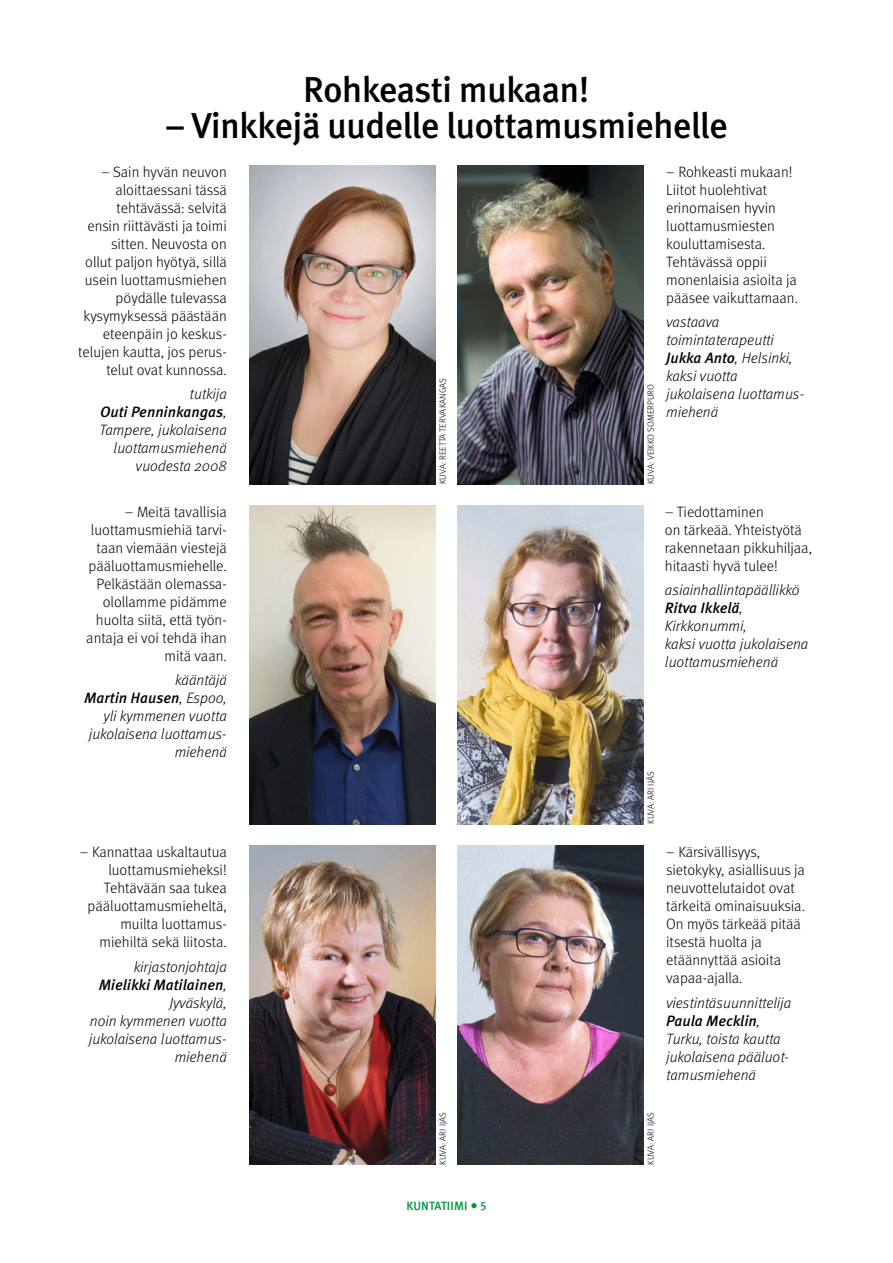
<style>
.page{position:relative;width:893px;height:1263px;background:#fff}
.page>*{position:absolute;margin:0;border:0;box-sizing:border-box;transform-origin:0 0}
.ots_met_2{font:500 36px "Meta OT";letter-spacing:-.025em;color:#000}
.leipis_met_10_12_EI{font:300 15px/18px "Meta OT";color:#000}
.leipis_met_10_12_EI-2{font:italic 300 15px/18px "Meta OT";color:#000}
.t1{font:500 12px "Meta OT";letter-spacing:.01em;color:#03953f}
.kuvaaja_6_8_EI_SIS{font:300 9px "Meta OT";letter-spacing:.01em;color:#000}
.s1{font-weight:500}
.s2{font-size:15px}
</style>
<div class="page">
<img style="left:249px;top:165px;width:187px;height:319px">
<img style="left:457px;top:165px;width:187px;height:319px">
<img style="left:249px;top:846px;width:187px;height:319px">
<img style="left:457px;top:846px;width:187px;height:319px">
<img style="left:249px;top:506px;width:187px;height:319px">
<img style="left:457px;top:506px;width:187px;height:319px">
<p class="ots_met_2" style="left:303px;top:67px;width:288px">Rohkeasti mukaan!</p>
<p class="ots_met_2" style="left:164px;top:103px;width:565px">– Vinkkejä uudelle luottamusmiehelle</p>
<p class="leipis_met_10_12_EI" style="left:78px;top:163px;width:150px;text-align:right">– Sain hyvän neuvon aloittaessani tässä tehtävässä: selvitä<br>ensin riittävästi ja toimi sitten. Neuvosta on<br>ollut paljon hyötyä, sillä usein luottamusmiehen pöydälle tulevassa kysymyksessä päästään eteenpäin jo keskus&shy;telujen kautta, jos perus&shy;telut ovat kunnossa.</p>
<p class="leipis_met_10_12_EI-2" style="left:99px;top:385px;width:129px;text-align:right">tutkija<br><span class="s1">Outi Penninkangas</span>,<br>Tampere, jukolaisena luottamusmiehenä vuodesta 2008</p>
<p class="leipis_met_10_12_EI" style="left:666px;top:163px;width:133px">– Rohkeasti mukaan!<br>Liitot huolehtivat erinomaisen hyvin luottamusmiesten kouluttamisesta.<br>Tehtävässä oppii monenlaisia asioita ja pääsee vaikuttamaan.</p>
<p class="leipis_met_10_12_EI-2" style="left:666px;top:313px;width:140px">vastaava toimintaterapeutti<br><span class="s1">Jukka Anto</span>, Helsinki, kaksi vuotta jukolaisena luottamus&shy;miehenä</p>
<p class="kuvaaja_6_8_EI_SIS" style="left:437px;top:484px;width:108px;rotate:-90deg">KUVA: REETTA TERVAKANGAS</p>
<p class="kuvaaja_6_8_EI_SIS" style="left:645px;top:484px;width:102px;rotate:-90deg">KUVA: VEIKKO SOMERPURO</p>
<p class="leipis_met_10_12_EI" style="left:86px;top:503px;width:142px;text-align:right">– Meitä tavallisia luottamusmiehiä tarvi&shy;taan viemään viestejä pääluottamusmiehelle.<br>Pelkästään olemassa&shy;olollamme pidämme huolta siitä, että työn&shy;antaja ei voi tehdä ihan mitä vaan.</p>
<p class="leipis_met_10_12_EI-2" style="left:84px;top:671px;width:144px;text-align:right">kääntäjä<br><span class="s1">Martin Hausen</span>, Espoo, yli kymmenen vuotta jukolaisena luottamus&shy;miehenä</p>
<p class="leipis_met_10_12_EI" style="left:80px;top:843px;width:148px;text-align:right">– Kannattaa uskaltautua luottamusmieheksi!<br>Tehtävään saa tukea pääluottamusmieheltä, muilta luottamus&shy;miehiltä sekä liitosta.</p>
<p class="leipis_met_10_12_EI-2" style="left:89px;top:958px;width:140px;text-align:right">kirjastonjohtaja<br><span class="s1">Mielikki Matilainen</span>,<br>Jyväskylä,<br>noin kymmenen vuotta jukolaisena luottamus&shy;miehenä</p>
<p class="leipis_met_10_12_EI" style="left:665px;top:503px;width:149px">– Tiedottaminen<br>on tärkeää. Yhteistyötä rakennetaan pikkuhiljaa, hitaasti hyvä tulee!</p>
<p class="leipis_met_10_12_EI-2" style="left:665px;top:581px;width:136px">asiainhallintapäällikkö<br><span class="s1">Ritva Ikkelä</span>,</p>
<p class="leipis_met_10_12_EI-2" style="left:665px;top:617px;width:145px">Kirkkonummi,<br>kaksi vuotta jukolaisena luottamusmiehenä</p>
<p class="kuvaaja_6_8_EI_SIS" style="left:645px;top:824px;width:54px;rotate:-90deg">KUVA: ARI IJÄS</p>
<p class="leipis_met_10_12_EI" style="left:666px;top:843px;width:140px">– Kärsivällisyys, sietokyky, asiallisuus ja neuvottelutaidot ovat tärkeitä ominaisuuksia.<br>On myös tärkeää pitää itsestä huolta ja etäännyttää asioita vapaa-ajalla.</p>
<p class="leipis_met_10_12_EI-2" style="left:666px;top:994px;width:126px">viestintäsuunnittelija<br><span class="s1">Paula Mecklin</span>,<br>Turku, toista kautta jukolaisena pääluot&shy;tamusmiehenä</p>
<p class="kuvaaja_6_8_EI_SIS" style="left:437px;top:1165px;width:54px;rotate:-90deg">KUVA: ARI IJÄS</p>
<p class="kuvaaja_6_8_EI_SIS" style="left:645px;top:1165px;width:54px;rotate:-90deg">KUVA: ARI IJÄS</p>
<p class="t1" style="left:406px;top:1198px;width:82px">KUNTATIIMI <span class="s2">•</span> 5</p>
</div>
